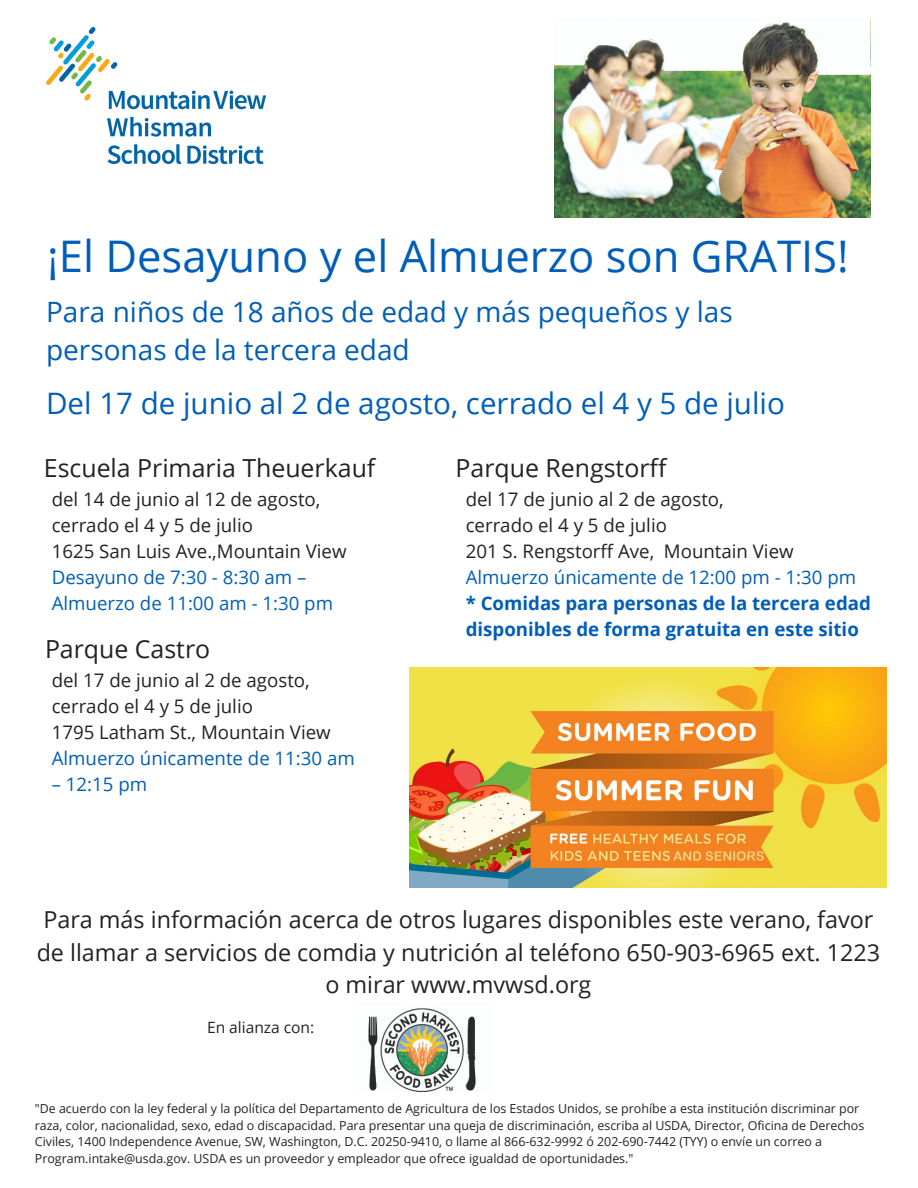
<style>
.page{position:relative;width:918px;height:1188px;background:#fff}
.page>*{position:absolute;margin:0;border:0;box-sizing:border-box;transform-origin:0 0}
.t1{font:43.65px "Open Sans";color:#005eb8}
.t2{font:29.55px "Open Sans";color:#005eb8}
.t3{font:28.05px/38.2px "Open Sans";color:#005eb8}
.t4{font:24.9px "Open Sans";color:#222}
.t5{font:23.4px/32.7px "Open Sans";color:#222;text-align:center}
.t6{font:18.75px/25.8px "Open Sans";color:#222}
.t7{font:18.75px/25.8px "Open Sans";color:#005eb8}
.t8{font:700 18.75px/25.8px "Open Sans";color:#005eb8}
.t9{font:15.6px "Open Sans";color:#222}
.t10{font:12.45px/16.8px "Open Sans";color:#222}
</style>
<div class="page">
<img style="left:555px;top:18px;width:316px;height:199px">
<img style="left:46px;top:27px;width:220px;height:136px">
<img style="left:368px;top:1008px;width:108px;height:83px">
<img style="left:410px;top:667px;width:476px;height:221px">
<h1 class="t1" style="left:47px;top:226px;width:803px">¡El Desayuno y el Almuerzo son GRATIS!</h1>
<h3 class="t3" style="left:46px;top:292px;width:688px">Para niños de 18 años de edad y más pequeños y las personas de la tercera edad</h3>
<h2 class="t2" style="left:46px;top:382px;width:740px">Del 17 de junio al 2 de agosto, cerrado el 4 y 5 de julio</h2>
<h3 class="t4" style="left:44px;top:450px;width:333px">Escuela Primaria Theuerkauf</h3>
<h3 class="t6" style="left:52px;top:486px;width:296px">del 14 de junio al 12 de agosto, cerrado el 4 y 5 de julio<br>1625 San Luis Ave.,Mountain View</h3>
<h3 class="t7" style="left:52px;top:564px;width:283px">Desayuno de 7:30 - 8:30 am –<br>Almuerzo de 11:00 am - 1:30 pm</h3>
<h3 class="t4" style="left:45px;top:632px;width:167px">Parque Castro</h3>
<h3 class="t6" style="left:52px;top:667px;width:281px">del 17 de junio al 2 de agosto, cerrado el 4 y 5 de julio<br>1795 Latham St., Mountain View</h3>
<h3 class="t7" style="left:52px;top:745px;width:305px">Almuerzo únicamente de 11:30 am</h3>
<h3 class="t7" style="left:52px;top:771px;width:97px">– 12:15 pm</h3>
<h3 class="t4" style="left:456px;top:450px;width:212px">Parque Rengstorff</h3>
<h3 class="t6" style="left:466px;top:486px;width:329px">del 17 de junio al 2 de agosto, cerrado el 4 y 5 de julio<br>201 S. Rengstorff Ave, Mountain View</h3>
<h3 class="t7" style="left:466px;top:564px;width:392px">Almuerzo únicamente de 12:00 pm - 1:30 pm</h3>
<h3 class="t8" style="left:466px;top:590px;width:407px">* Comidas para personas de la tercera edad disponibles de forma gratuita en este sitio</h3>
<h3 class="t5" style="left:37px;top:903px;width:845px">Para más información acerca de otros lugares disponibles este verano, favor de llamar a servicios de comdia y nutrición al teléfono 650-903-6965 ext. 1223 o mirar www.mvwsd.org</h3>
<p class="t9" style="left:207px;top:1016px;width:109px">En alianza con:</p>
<p class="t10" style="left:35px;top:1099px;width:831px">"De acuerdo con la ley federal y la política del Departamento de Agricultura de los Estados Unidos, se prohíbe a esta institución discriminar por raza, color, nacionalidad, sexo, edad o discapacidad. Para presentar una queja de discriminación, escriba al USDA, Director, Oficina de Derechos Civiles, 1400 Independence Avenue, SW, Washington, D.C. 20250-9410, o llame al 866-632-9992 ó 202-690-7442 (TYY) o envíe un correo a Program.intake@usda.gov. USDA es un proveedor y empleador que ofrece igualdad de oportunidades."</p>
</div>
